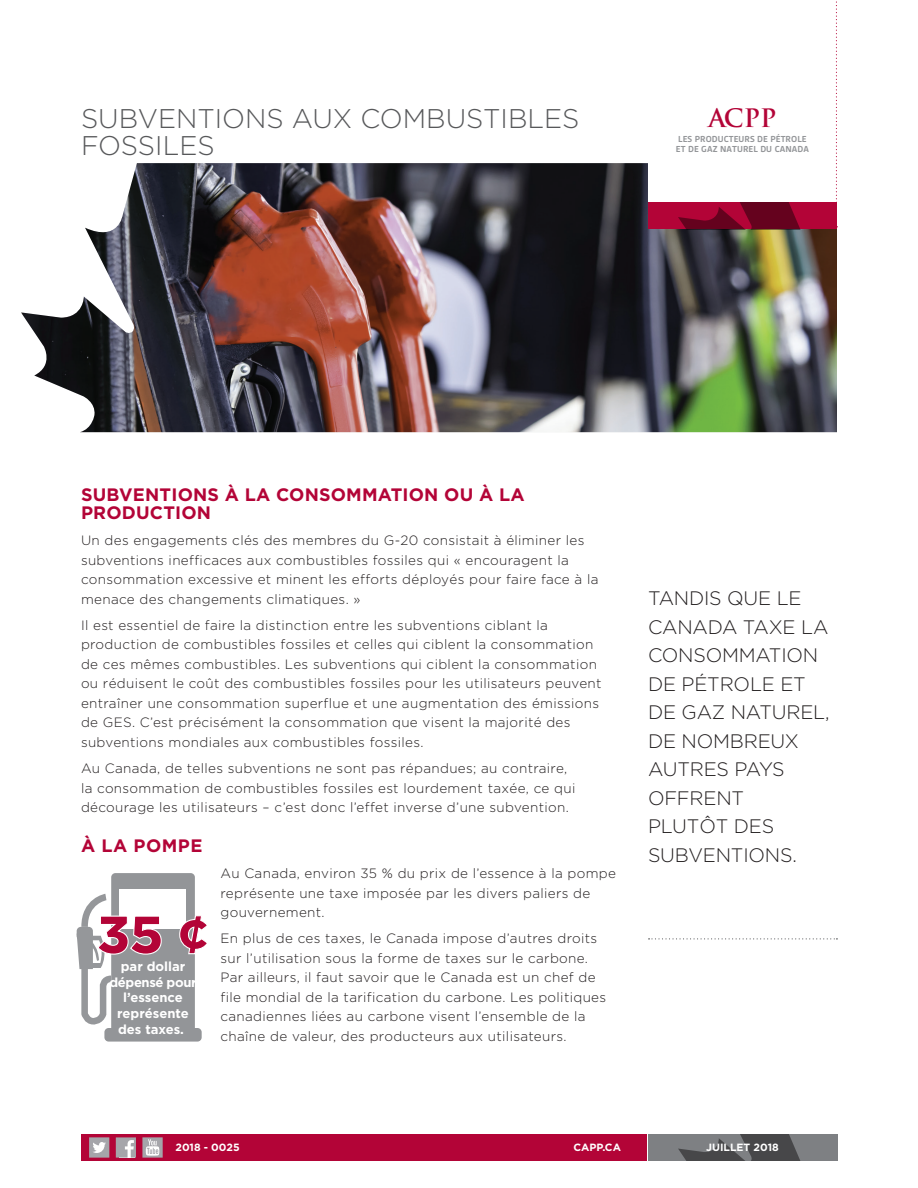
<style>
.page{position:relative;width:918px;height:1188px;background:#fff}
.page>*{position:absolute;margin:0;border:0;box-sizing:border-box;transform-origin:0 0}
.t1{font:900 53.25px "Gotham";color:#b30437}
.t2{font:300 27px "Gotham";color:#57585a}
.t3{font:700 24.75px "Trajan Pro";color:#b30437}
.t4{font:300 19.5px/28.5px "Gotham";letter-spacing:-.01em;color:#231f20}
.t5{font:700 18px/18px "Gotham";letter-spacing:.01em;color:#b30437}
.t6{font:300 13.5px/19.5px "Gotham";letter-spacing:.025em;color:#231f20}
.t7{font:700 13.05px/15.6px "Gotham";color:#fff;text-align:center}
.t8{font:700 10.5px "Gotham";color:#fff}
.t9{font:700 9.3px/9.3px "Gesta";letter-spacing:.01em;color:#949699}
</style>
<div class="page">
<img style="left:21px;top:163px;width:816px;height:269px">
<div style="left:648px;top:0;width:193px;height:202px;background:#fff"></div>
<svg style="left:836px;top:1px;width:1px;height:201px"></svg>
<div style="left:648px;top:202px;width:189px;height:28px;background:#b30437"></div>
<div style="left:648px;top:1134px;width:189px;height:27px;background:#7e8083"></div>
<svg style="left:678px;top:1134px;width:123px;height:27px"></svg>
<svg style="left:678px;top:202px;width:151px;height:28px"></svg>
<div style="left:81px;top:1134px;width:565px;height:27px;background:#b30437"></div>
<svg style="left:142px;top:1137px;width:21px;height:21px"></svg>
<svg style="left:116px;top:1137px;width:20px;height:21px"></svg>
<svg style="left:89px;top:1137px;width:20px;height:21px"></svg>
<svg style="left:649px;top:938px;width:188px;height:1px"></svg>
<div style="left:111px;top:873px;width:84px;height:161px;background:#939598;border-radius:4px"></div>
<div style="left:104px;top:1028px;width:98px;height:14px;background:#939598;border-radius:4px"></div>
<div style="left:120px;top:889px;width:66px;height:40px;background:#fff"></div>
<svg style="left:77px;top:890px;width:85px;height:138px"></svg>
<svg style="left:179px;top:915px;width:16px;height:40px"></svg>
<h2 class="t2" style="left:81px;top:104px;width:500px">SUBVENTIONS AUX COMBUSTIBLES</h2>
<h3 class="t3" style="left:709px;top:103px;width:69px">ACPP</h3>
<h2 class="t2" style="left:81px;top:131px;width:135px">FOSSILES</h2>
<p class="t9" style="left:676px;top:135px;width:135px">LES PRODUCTEURS DE PÉTROLE<br>ET DE GAZ NATUREL DU CANADA</p>
<h3 class="t5" style="left:81px;top:485px;width:445px">SUBVENTIONS À LA CONSOMMATION OU À LA<br>PRODUCTION</h3>
<p class="t6" style="left:81px;top:530px;width:519px">Un des engagements clés des membres du G-20 consistait à éliminer les subventions inefficaces aux combustibles fossiles qui « encouragent la consommation excessive et minent les efforts déployés pour faire face à la menace des changements climatiques. »</p>
<p class="t6" style="left:81px;top:615px;width:522px">Il est essentiel de faire la distinction entre les subventions ciblant la production de combustibles fossiles et celles qui ciblent la consommation de ces mêmes combustibles. Les subventions qui ciblent la consommation ou réduisent le coût des combustibles fossiles pour les utilisateurs peuvent entraîner une consommation superflue et une augmentation des émissions de GES. C’est précisément la consommation que visent la majorité des subventions mondiales aux combustibles fossiles.</p>
<p class="t6" style="left:81px;top:758px;width:496px">Au Canada, de telles subventions ne sont pas répandues; au contraire, la consommation de combustibles fossiles est lourdement taxée, ce qui décourage les utilisateurs – c’est donc l’effet inverse d’une subvention.</p>
<h3 class="t5" style="left:81px;top:836px;width:123px">À LA POMPE</h3>
<p class="t6" style="left:220px;top:863px;width:397px">Au Canada, environ 35 % du prix de l’essence à la pompe représente une taxe imposée par les divers paliers de gouvernement.</p>
<p class="t6" style="left:220px;top:929px;width:387px">En plus de ces taxes, le Canada impose d’autres droits sur l’utilisation sous la forme de taxes sur le carbone.<br>Par ailleurs, il faut savoir que le Canada est un chef de file mondial de la tarification du carbone. Les politiques canadiennes liées au carbone visent l’ensemble de la chaîne de valeur, des producteurs aux utilisateurs.</p>
<h1 class="t1" style="left:97px;top:904px;width:113px">35 ¢</h1>
<p class="t7" style="left:110px;top:958px;width:89px">par dollar dépensé pour l’essence représente des taxes.</p>
<h3 class="t4" style="left:648px;top:584px;width:183px">TANDIS QUE LE<br>CANADA TAXE LA<br>CONSOMMATION<br>DE PÉTROLE ET<br>DE GAZ NATUREL,<br>DE NOMBREUX<br>AUTRES PAYS<br>OFFRENT<br>PLUTÔT DES<br>SUBVENTIONS.</h3>
<p class="t8" style="left:175px;top:1141px;width:66px">2018 - 0025</p>
<p class="t8" style="left:573px;top:1141px;width:49px">CAPP.CA</p>
<p class="t8" style="left:706px;top:1141px;width:74px">JUILLET 2018</p>
</div>
